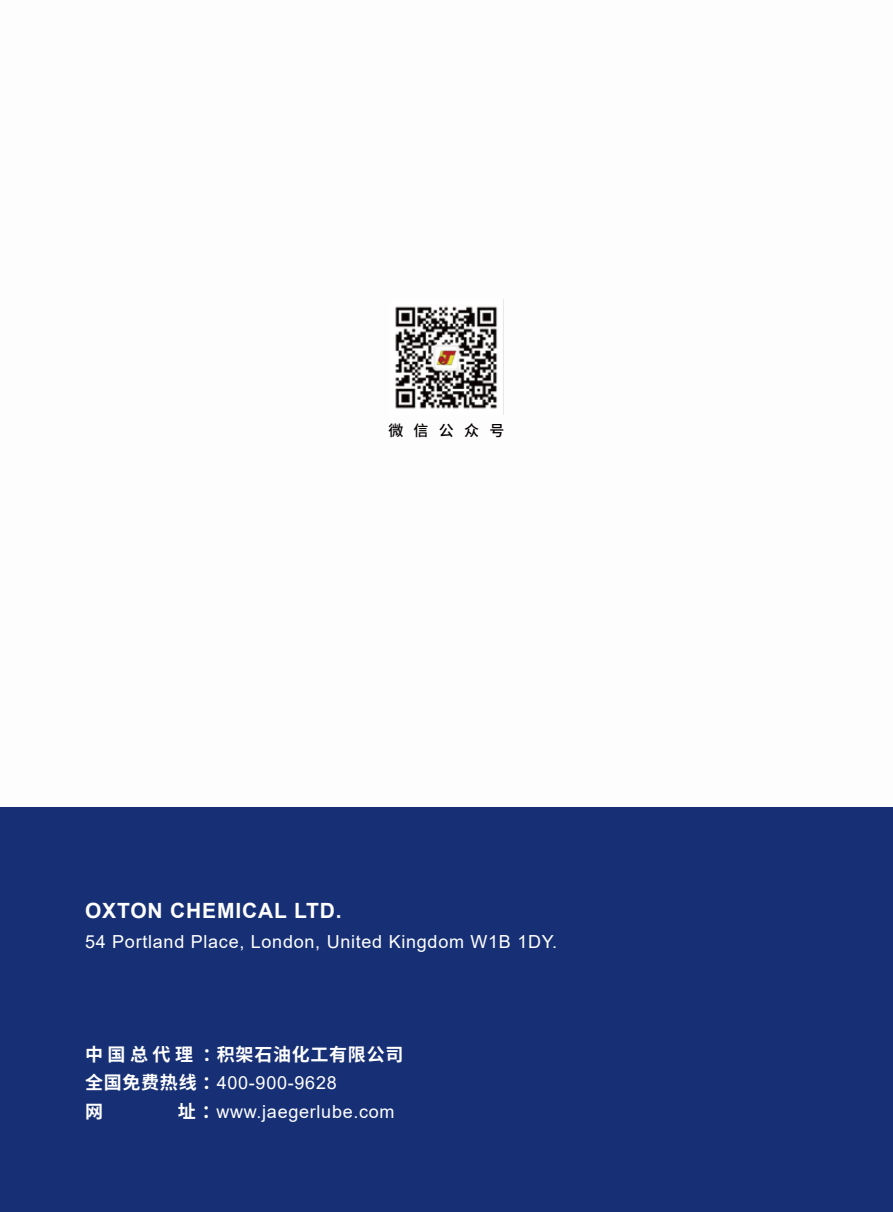
<style>
.page{position:relative;width:893px;height:1212px;background:#fff}
.page>*{position:absolute;margin:0;border:0;box-sizing:border-box;transform-origin:0 0}
.t1{font:700 21px "Arial";letter-spacing:.04em;color:#fff}
.t2{font:18px "Arial";letter-spacing:.04em;color:#fff}
.t3{font:700 18px "Source Han Sans CN";letter-spacing:.04em;color:#fff}
.t4{font:500 15px "Source Han Sans CN";color:#040000}
.s1{font-family:"Source Han Sans CN";font-weight:700}
</style>
<div class="page">
<div style="left:0;top:807px;width:893px;height:405px;background:#173075"></div>
<img style="left:395px;top:300px;width:109px;height:114px">
<p class="t4" style="left:388px;top:422px;width:117px">微 信 公 众 号</p>
<p class="t1" style="left:85px;top:896px;width:258px">OXTON CHEMICAL LTD.</p>
<p class="t2" style="left:85px;top:930px;width:474px">54 Portland Place, London, United Kingdom W1B 1DY.</p>
<p class="t3" style="left:85px;top:1044px;width:320px">中国总代理 ：积架石油化工有限公司</p>
<p class="t2" style="left:85px;top:1071px;width:253px"><span class="s1">全国免费热线 ：</span>400-900-9628</p>
<p class="t3" style="left:85px;top:1101px;width:19px">网</p>
<p class="t2" style="left:178px;top:1099px;width:218px"><span class="s1">址 ：</span>www.jaegerlube.com</p>
</div>
